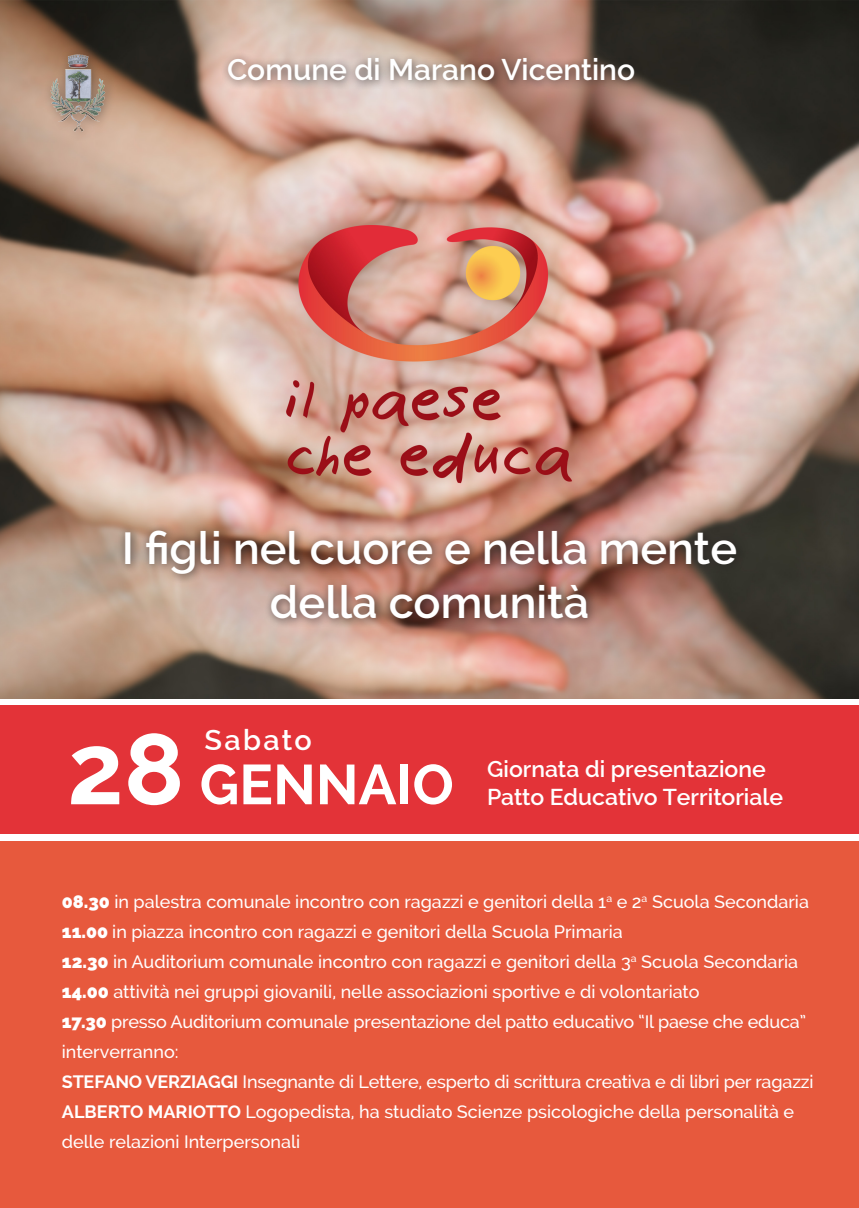
<style>
.page{position:relative;width:859px;height:1208px;background:#fff}
.page>*{position:absolute;margin:0;border:0;box-sizing:border-box;transform-origin:0 0}
.t1{font:700 56px "Raleway";color:#fff}
.t2{font:600 45px "Raleway";color:#fff}
.t3{font:600 30px "Raleway";color:#fff}
.t4{font:600 28.8px "Raleway";letter-spacing:.075em;color:#fff}
.t5{font:600 23px/27.6px "Raleway";color:#fff}
.t6{font:500 18px/30px "Raleway";color:#fff}
.s1{font-size:100px}
.s2{font-weight:900}
.s3{font-weight:700}
</style>
<div class="page">
<div style="left:0;top:705px;width:859px;height:129px;background:#e33338"></div>
<img style="left:0;top:0;width:859px;height:698px">
<div style="left:0;top:841px;width:859px;height:367px;background:#e7593d"></div>
<div style="left:118px;top:523px;width:628px;height:106px;background:#231f20;opacity:.75"></div>
<div style="left:221px;top:52px;width:423px;height:39px;background:#231f20;opacity:.75"></div>
<div style="left:43px;top:46px;width:73px;height:96px;background:#231f20;opacity:.5"></div>
<img style="left:50px;top:52px;width:55px;height:79px">
<p class="t3" style="left:227px;top:52px;width:409px">Comune di Marano Vicentino</p>
<p class="t2" style="left:122px;top:522px;width:617px">I figli nel cuore e nella mente</p>
<p class="t2" style="left:270px;top:576px;width:321px">della comunità</p>
<p class="t4" style="left:205px;top:723px;width:108px">Sabato</p>
<p class="t1" style="left:67px;top:752px;width:388px"><span class="s1">28</span> GENNAIO</p>
<p class="t5" style="left:487px;top:755px;width:297px">Giornata di presentazione<br>Patto Educativo Territoriale</p>
<p class="t6" style="left:62px;top:886px;width:749px"><span class="s2">08.30</span> in palestra comunale incontro con ragazzi e genitori della 1<sup>a</sup> e 2<sup>a</sup> Scuola Secondaria</p>
<p class="t6" style="left:62px;top:916px;width:562px"><span class="s2">11.00</span> in piazza incontro con ragazzi e genitori della Scuola Primaria</p>
<p class="t6" style="left:62px;top:946px;width:738px"><span class="s2">12.30</span> in Auditorium comunale incontro con ragazzi e genitori della 3<sup>a</sup> Scuola Secondaria</p>
<p class="t6" style="left:62px;top:976px;width:639px"><span class="s2">14.00</span> attività nei gruppi giovanili, nelle associazioni sportive e di volontariato</p>
<p class="t6" style="left:62px;top:1006px;width:746px"><span class="s2">17.30</span> presso Auditorium comunale presentazione del patto educativo “Il paese che educa”</p>
<p class="t6" style="left:62px;top:1036px;width:118px">interverranno:</p>
<p class="t6" style="left:62px;top:1066px;width:753px"><span class="s3">STEFANO VERZIAGGI</span> Insegnante di Lettere, esperto di scrittura creativa e di libri per ragazzi</p>
<p class="t6" style="left:62px;top:1096px;width:734px"><span class="s3">ALBERTO MARIOTTO</span> Logopedista, ha studiato Scienze psicologiche della personalità e delle relazioni Interpersonali</p>
</div>
